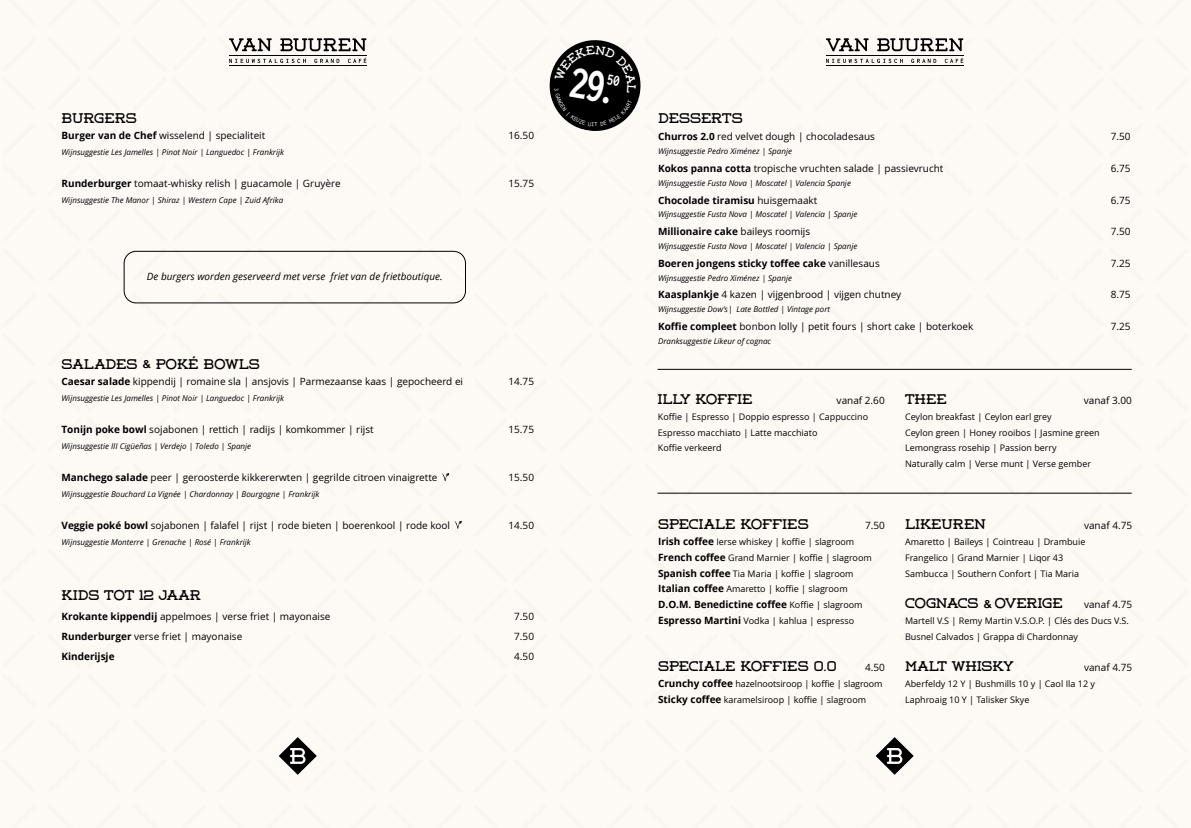
<style>
.page{position:relative;width:1191px;height:828px;background:#fdf9f4}
.page>*{position:absolute;margin:0;border:0;box-sizing:border-box;transform-origin:0 0}
.t1{font:14px "Weston Free";color:#000}
.t2{font:10px "Open Sans";color:#000}
.t3{font:700 10px "Open Sans";color:#000}
.t4{font:italic 10px "Open Sans";color:#000}
.t5{font:9px/15.8px "Open Sans";color:#000}
.t6{font:italic 8px "Open Sans";color:#000}
.s1{font-weight:700}
.s2{font-family:"Arial Rounded MT Bold";font-size:11px}
.s3{font-weight:400}
.s4{font-weight:700;font-size:10px}
.s5{font-weight:400;font-size:9px}
</style>
<div class="page">
<svg style="left:657px;top:492px;width:20px;height:2px"></svg>
<svg style="left:899px;top:492px;width:34px;height:1px"></svg>
<svg style="left:854px;top:492px;width:34px;height:1px"></svg>
<svg style="left:729px;top:492px;width:34px;height:1px"></svg>
<svg style="left:684px;top:492px;width:33px;height:1px"></svg>
<svg style="left:984px;top:492px;width:34px;height:1px"></svg>
<svg style="left:939px;top:492px;width:34px;height:1px"></svg>
<svg style="left:1109px;top:492px;width:23px;height:2px"></svg>
<svg style="left:814px;top:492px;width:34px;height:1px"></svg>
<svg style="left:769px;top:492px;width:33px;height:1px"></svg>
<svg style="left:1069px;top:492px;width:34px;height:1px"></svg>
<svg style="left:1024px;top:492px;width:34px;height:1px"></svg>
<svg style="left:218px;top:303px;width:34px;height:1px"></svg>
<svg style="left:173px;top:250px;width:33px;height:1px"></svg>
<svg style="left:218px;top:250px;width:34px;height:1px"></svg>
<svg style="left:173px;top:303px;width:33px;height:1px"></svg>
<svg style="left:303px;top:303px;width:34px;height:1px"></svg>
<svg style="left:258px;top:250px;width:33px;height:1px"></svg>
<svg style="left:303px;top:250px;width:34px;height:1px"></svg>
<svg style="left:258px;top:303px;width:33px;height:1px"></svg>
<svg style="left:428px;top:250px;width:34px;height:6px"></svg>
<svg style="left:428px;top:298px;width:34px;height:6px"></svg>
<svg style="left:133px;top:303px;width:33px;height:1px"></svg>
<svg style="left:134px;top:250px;width:32px;height:1px"></svg>
<svg style="left:388px;top:303px;width:34px;height:1px"></svg>
<svg style="left:343px;top:250px;width:34px;height:1px"></svg>
<svg style="left:388px;top:250px;width:34px;height:1px"></svg>
<svg style="left:343px;top:303px;width:34px;height:1px"></svg>
<svg style="left:279px;top:736px;width:38px;height:39px"></svg>
<svg style="left:229px;top:38px;width:138px;height:28px"></svg>
<svg style="left:348px;top:58px;width:18px;height:5px"></svg>
<svg style="left:442px;top:473px;width:8px;height:8px"></svg>
<svg style="left:454px;top:520px;width:8px;height:9px"></svg>
<div style="left:124px;top:251px;width:342px;height:52px;border:1px solid #000;border-radius:12px"></div>
<svg style="left:876px;top:736px;width:38px;height:40px"></svg>
<svg style="left:826px;top:38px;width:138px;height:28px"></svg>
<svg style="left:944px;top:58px;width:19px;height:5px"></svg>
<hr style="left:658px;top:369px;width:473px;height:1px;background:#000">
<hr style="left:658px;top:493px;width:473px;height:1px;background:#000">
<svg style="left:549px;top:40px;width:92px;height:91px"></svg>
<h1 class="t1" style="left:61px;top:109px;width:77px">BURGERS</h1>
<p class="t2" style="left:61px;top:129px;width:205px"><span class="s1">Burger van de Chef</span> wisselend | specialiteit</p>
<p class="t2" style="left:508px;top:129px;width:27px">16.50</p>
<p class="t6" style="left:61px;top:146px;width:224px">Wijnsuggestie Les Jamelles | Pinot Noir | Languedoc | Frankrijk</p>
<p class="t2" style="left:61px;top:177px;width:280px"><span class="s1">Runderburger</span> tomaat-whisky relish | guacamole | Gruyère</p>
<p class="t2" style="left:508px;top:177px;width:27px">15.75</p>
<p class="t6" style="left:61px;top:194px;width:223px">Wijnsuggestie The Manor | Shiraz | Western Cape | Zuid Afrika</p>
<p class="t4" style="left:147px;top:269px;width:297px">De burgers worden geserveerd met verse friet van de frietboutique.</p>
<h1 class="t1" style="left:61px;top:355px;width:200px">SALADES <span class="s2">&amp;</span> POKÉ BOWLS</h1>
<p class="t2" style="left:61px;top:375px;width:403px"><span class="s1">Caesar salade</span> kippendij | romaine sla | ansjovis | Parmezaanse kaas | gepocheerd ei</p>
<p class="t2" style="left:508px;top:375px;width:27px">14.75</p>
<p class="t6" style="left:61px;top:392px;width:224px">Wijnsuggestie Les Jamelles | Pinot Noir | Languedoc | Frankrijk</p>
<p class="t2" style="left:61px;top:423px;width:314px"><span class="s1">Tonijn poke bowl</span> sojabonen | rettich | radijs | komkommer | rijst</p>
<p class="t2" style="left:508px;top:423px;width:27px">15.75</p>
<p class="t6" style="left:61px;top:440px;width:191px">Wijnsuggestie III Cigüeñas | Verdejo | Toledo | Spanje</p>
<p class="t2" style="left:61px;top:471px;width:377px"><span class="s1">Manchego salade</span> peer | geroosterde kikkererwten | gegrilde citroen vinaigrette</p>
<p class="t2" style="left:508px;top:471px;width:27px">15.50</p>
<p class="t6" style="left:61px;top:488px;width:259px">Wijnsuggestie Bouchard La Vignée | Chardonnay | Bourgogne | Frankrijk</p>
<p class="t2" style="left:61px;top:519px;width:390px"><span class="s1">Veggie poké bowl</span> sojabonen | falafel | rijst | rode bieten | boerenkool | rode kool</p>
<p class="t2" style="left:508px;top:519px;width:27px">14.50</p>
<p class="t6" style="left:61px;top:536px;width:191px">Wijnsuggestie Monterre | Grenache | Rosé | Frankrijk</p>
<h1 class="t1" style="left:61px;top:587px;width:141px">KIDS TOT 12 JAAR</h1>
<p class="t2" style="left:61px;top:611px;width:270px"><span class="s1">Krokante kippendij</span> appelmoes | verse friet | mayonaise</p>
<p class="t2" style="left:514px;top:611px;width:21px">7.50</p>
<p class="t2" style="left:61px;top:630px;width:182px"><span class="s1">Runderburger</span> verse friet | mayonaise</p>
<p class="t2" style="left:514px;top:630px;width:21px">7.50</p>
<p class="t3" style="left:61px;top:649px;width:55px">Kinderijsje</p>
<p class="t2" style="left:514px;top:650px;width:21px">4.50</p>
<h1 class="t1" style="left:658px;top:109px;width:86px">DESSERTS</h1>
<p class="t2" style="left:658px;top:131px;width:218px"><span class="s1">Churros 2.0</span> red velvet dough | chocoladesaus</p>
<p class="t2" style="left:1110px;top:131px;width:21px">7.50</p>
<p class="t6" style="left:658px;top:146px;width:135px">Wijnsuggestie Pedro Ximénez | Spanje</p>
<p class="t2" style="left:658px;top:163px;width:287px"><span class="s1">Kokos panna cotta</span> tropische vruchten salade | passievrucht</p>
<p class="t2" style="left:1110px;top:163px;width:21px">6.75</p>
<p class="t6" style="left:658px;top:177px;width:194px">Wijnsuggestie Fusta Nova | Moscatel | Valencia Spanje</p>
<p class="t3" style="left:658px;top:193px;width:161px">Chocolade tiramisu <span class="s3">huisgemaakt</span></p>
<p class="t2" style="left:1110px;top:194px;width:21px">6.75</p>
<p class="t6" style="left:658px;top:209px;width:201px">Wijnsuggestie Fusta Nova | Moscatel | Valencia | Spanje</p>
<p class="t3" style="left:658px;top:224px;width:154px">Millionaire cake <span class="s3">baileys roomijs</span></p>
<p class="t2" style="left:1110px;top:226px;width:21px">7.50</p>
<p class="t6" style="left:658px;top:240px;width:201px">Wijnsuggestie Fusta Nova | Moscatel | Valencia | Spanje</p>
<p class="t3" style="left:658px;top:256px;width:223px">Boeren jongens sticky toffee cake <span class="s3">vanillesaus</span></p>
<p class="t2" style="left:1110px;top:257px;width:21px">7.25</p>
<p class="t6" style="left:658px;top:272px;width:135px">Wijnsuggestie Pedro Ximénez | Spanje</p>
<p class="t2" style="left:658px;top:289px;width:244px"><span class="s1">Kaasplankje</span> 4 kazen | vijgenbrood | vijgen chutney</p>
<p class="t2" style="left:1110px;top:289px;width:21px">8.75</p>
<p class="t6" style="left:658px;top:304px;width:174px">Wijnsuggestie Dow’s| Late Bottled | Vintage port</p>
<p class="t2" style="left:658px;top:321px;width:317px"><span class="s1">Koffie compleet</span> bonbon lolly | petit fours | short cake | boterkoek</p>
<p class="t2" style="left:1110px;top:321px;width:21px">7.25</p>
<p class="t6" style="left:658px;top:335px;width:115px">Dranksuggestie Likeur of cognac</p>
<h1 class="t1" style="left:658px;top:391px;width:96px">ILLY KOFFIE</h1>
<p class="t2" style="left:836px;top:394px;width:50px">vanaf 2.60</p>
<p class="t5" style="left:658px;top:409px;width:212px">Koffie | Espresso | Doppio espresso | Cappuccino<br>Espresso macchiato | Latte macchiato<br>Koffie verkeerd</p>
<h1 class="t1" style="left:905px;top:391px;width:43px">THEE</h1>
<p class="t2" style="left:1083px;top:394px;width:50px">vanaf 3.00</p>
<p class="t5" style="left:905px;top:409px;width:196px">Ceylon breakfast | Ceylon earl grey<br>Ceylon green | Honey rooibos | Jasmine green Lemongrass rosehip | Passion berry<br>Naturally calm | Verse munt | Verse gember</p>
<h1 class="t1" style="left:658px;top:516px;width:152px">SPECIALE KOFFIES</h1>
<p class="t2" style="left:865px;top:520px;width:21px">7.50</p>
<p class="t5" style="left:658px;top:534px;width:215px"><span class="s4">Irish coffee</span> Ierse whiskey | koffie | slagroom <span class="s4">French coffee</span> Grand Marnier | koffie | slagroom <span class="s4">Spanish coffee</span> Tia Maria | koffie | slagroom <span class="s4">Italian coffee</span> Amaretto | koffie | slagroom</p>
<p class="t3" style="left:658px;top:597px;width:206px">D.O.M. Benedictine coffee <span class="s5">Koffie | slagroom</span></p>
<p class="t5" style="left:658px;top:613px;width:198px"><span class="s4">Espresso Martini</span> Vodka | kahlua | espresso</p>
<h1 class="t1" style="left:658px;top:658px;width:180px">SPECIALE KOFFIES 0.0</h1>
<p class="t2" style="left:865px;top:662px;width:21px">4.50</p>
<p class="t5" style="left:658px;top:676px;width:226px"><span class="s4">Crunchy coffee</span> hazelnootsiroop | koffie | slagroom<br><span class="s4">Sticky coffee</span> karamelsiroop | koffie | slagroom</p>
<h1 class="t1" style="left:905px;top:516px;width:83px">LIKEUREN</h1>
<p class="t2" style="left:1084px;top:520px;width:50px">vanaf 4.75</p>
<p class="t5" style="left:905px;top:534px;width:182px">Amaretto | Baileys | Cointreau | Drambuie<br>Frangelico | Grand Marnier | Liqor 43<br>Sambucca | Southern Confort | Tia Maria</p>
<h1 class="t1" style="left:905px;top:595px;width:159px">COGNACS <span class="s2">&amp;</span> OVERIGE</h1>
<p class="t2" style="left:1084px;top:599px;width:50px">vanaf 4.75</p>
<p class="t5" style="left:905px;top:613px;width:225px">Martell V.S | Remy Martin V.S.O.P. | Clés des Ducs V.S.<br>Busnel Calvados | Grappa di Chardonnay</p>
<h1 class="t1" style="left:905px;top:658px;width:110px">MALT WHISKY</h1>
<p class="t2" style="left:1084px;top:662px;width:50px">vanaf 4.75</p>
<p class="t5" style="left:905px;top:676px;width:191px">Aberfeldy 12 Y | Bushmills 10 y | Caol Ila 12 y<br>Laphroaig 10 Y | Talisker Skye</p>
</div>
